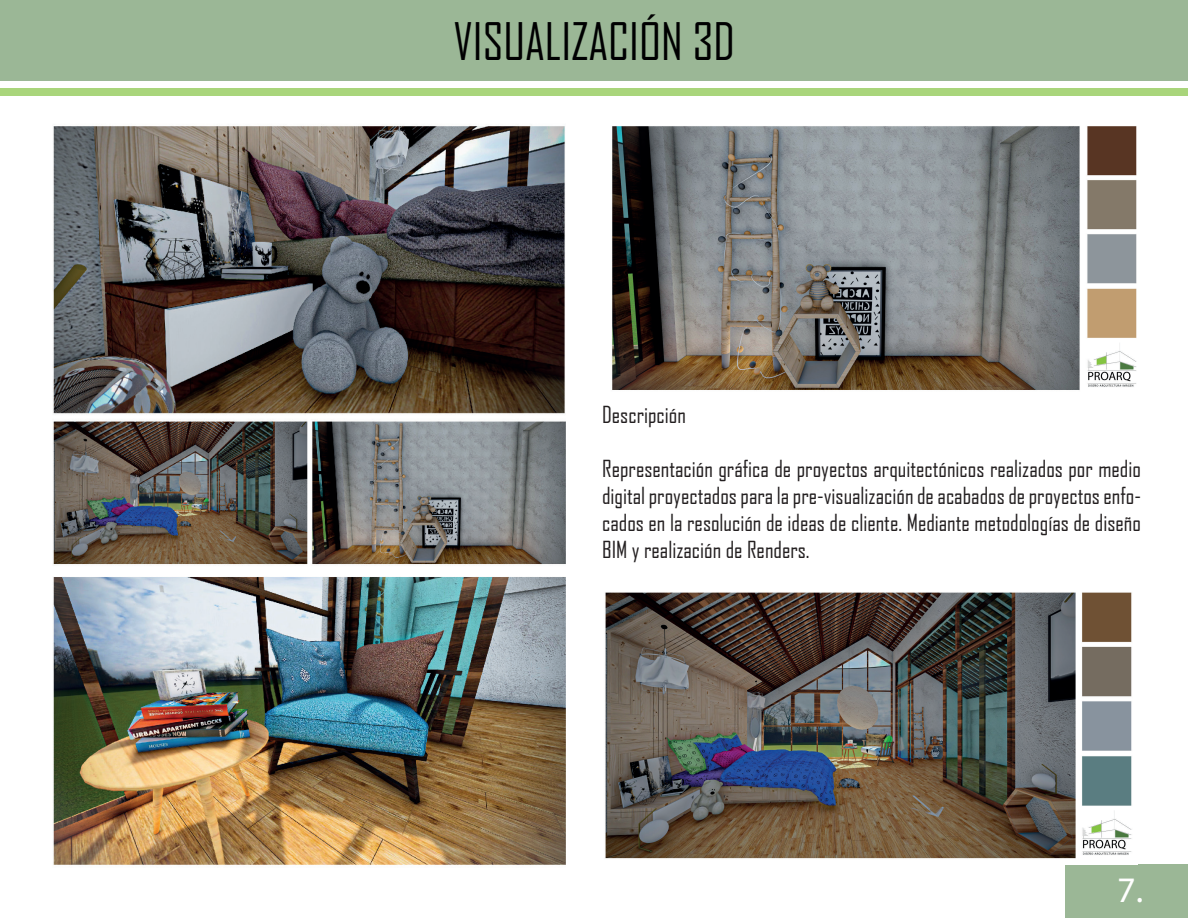
<style>
.page{position:relative;width:1188px;height:918px;background:#fff}
.page>*{position:absolute;margin:0;border:0;box-sizing:border-box;transform-origin:0 0}
.t1{font:49.5px "Agency FB";color:#000001}
.t2{font:36px "Myriad Pro";color:#fff}
.t3{font:22.5px/27px "Agency FB";color:#231f20;text-align:justify}
</style>
<div class="page">
<div style="left:0;top:0;width:1188px;height:81px;background:#9bb796"></div>
<div style="left:0;top:88px;width:1188px;height:7px;background:#a9d57b"></div>
<div style="left:1065px;top:864px;width:123px;height:54px;background:#9bb796"></div>
<img style="left:53px;top:125px;width:513px;height:740px">
<img style="left:612px;top:126px;width:525px;height:264px">
<img style="left:605px;top:592px;width:527px;height:267px">
<h1 class="t1" style="left:454px;top:11px;width:283px">VISUALIZACIÓN 3D</h1>
<p class="t3" style="left:602px;top:400px;width:85px">Descripción</p>
<p class="t3" style="left:602px;top:454px;width:540px">Representación gráfica de proyectos arquitectónicos realizados por medio digital proyectados para la pre-visualización de acabados de proyectos enfo&shy;cados en la resolución de ideas de cliente. Mediante metodologías de diseño BIM y realización de Renders.</p>
<h2 class="t2" style="left:1117px;top:868px;width:27px">7.</h2>
</div>
